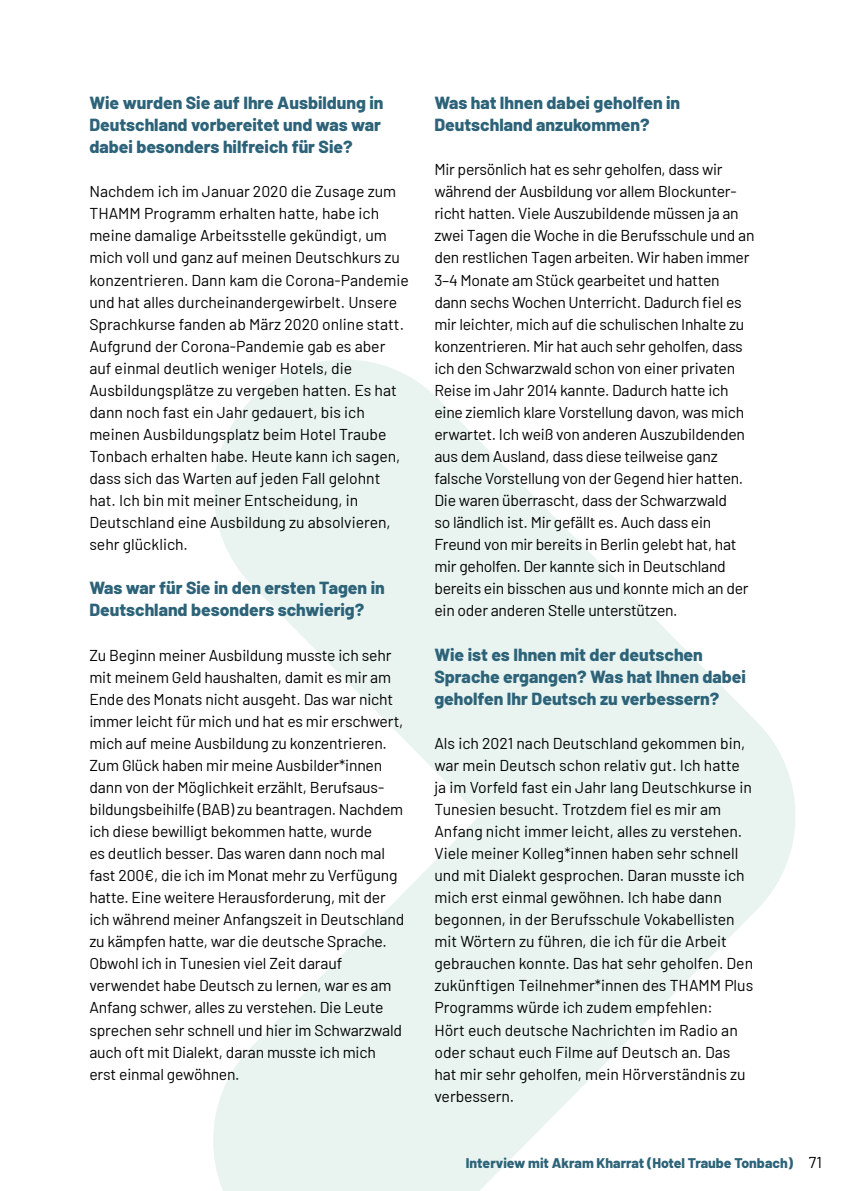
<style>
.page{position:relative;width:844px;height:1191px;background:#fff}
.page>*{position:absolute;margin:0;border:0;box-sizing:border-box;transform-origin:0 0}
.Intro_AN{font:800 17.5px/22.1px "Barlow";color:#2d6379}
.t1{font:15.75px/22.1px "Barlow";letter-spacing:-.01em;color:#000}
.t2{font:800 14px "Barlow";color:#2d6379}
.s1{font-weight:400;font-size:15.75px;color:#000}
</style>
<div class="page">
<svg style="left:213px;top:359px;width:582px;height:832px;fill:#e9f4f1"></svg>
<p class="Intro_AN" style="left:89px;top:90px;width:296px">Wie wurden Sie auf Ihre Ausbildung in<br>Deutschland vorbereitet und was war dabei besonders hilfreich für Sie?</p>
<p class="t1" style="left:89px;top:179px;width:321px">Nachdem ich im Januar 2020 die Zusage zum THAMM Programm erhalten hatte, habe ich meine damalige Arbeitsstelle gekündigt, um mich voll und ganz auf meinen Deutschkurs zu konzentrieren. Dann kam die Corona-Pandemie und hat alles durcheinandergewirbelt. Unsere Sprachkurse fanden ab März 2020 online statt.<br>Aufgrund der Corona-Pandemie gab es aber auf einmal deutlich weniger Hotels, die Ausbildungsplätze zu vergeben hatten. Es hat dann noch fast ein Jahr gedauert, bis ich meinen Ausbildungsplatz beim Hotel Traube Tonbach erhalten habe. Heute kann ich sagen, dass sich das Warten auf jeden Fall gelohnt hat. Ich bin mit meiner Entscheidung, in Deutschland eine Ausbildung zu absolvieren, sehr glücklich.</p>
<p class="Intro_AN" style="left:89px;top:575px;width:297px">Was war für Sie in den ersten Tagen in<br>Deutschland besonders schwierig?</p>
<p class="t1" style="left:89px;top:642px;width:316px">Zu Beginn meiner Ausbildung musste ich sehr mit meinem Geld haushalten, damit es mir am Ende des Monats nicht ausgeht. Das war nicht immer leicht für mich und hat es mir erschwert, mich auf meine Ausbildung zu konzentrieren.<br>Zum Glück haben mir meine Ausbilder*innen dann von der Möglichkeit erzählt, Berufsaus&shy;bildungsbeihilfe (BAB) zu beantragen. Nachdem ich diese bewilligt bekommen hatte, wurde<br>es deutlich besser. Das waren dann noch mal fast 200€, die ich im Monat mehr zu Verfügung hatte. Eine weitere Herausforderung, mit der ich während meiner Anfangszeit in Deutschland zu kämpfen hatte, war die deutsche Sprache.<br>Obwohl ich in Tunesien viel Zeit darauf verwendet habe Deutsch zu lernen, war es am Anfang schwer, alles zu verstehen. Die Leute sprechen sehr schnell und hier im Schwarzwald auch oft mit Dialekt, daran musste ich mich erst einmal gewöhnen.</p>
<p class="Intro_AN" style="left:434px;top:90px;width:247px">Was hat Ihnen dabei geholfen in<br>Deutschland anzukommen?</p>
<p class="t1" style="left:434px;top:157px;width:321px">Mir persönlich hat es sehr geholfen, dass wir während der Ausbildung vor allem Blockunter&shy;richt hatten. Viele Auszubildende müssen ja an zwei Tagen die Woche in die Berufsschule und an den restlichen Tagen arbeiten. Wir haben immer 3–4 Monate am Stück gearbeitet und hatten dann sechs Wochen Unterricht. Dadurch fiel es mir leichter, mich auf die schulischen Inhalte zu konzentrieren. Mir hat auch sehr geholfen, dass ich den Schwarzwald schon von einer privaten Reise im Jahr 2014 kannte. Dadurch hatte ich eine ziemlich klare Vorstellung davon, was mich erwartet. Ich weiß von anderen Auszubildenden aus dem Ausland, dass diese teilweise ganz falsche Vorstellung von der Gegend hier hatten.<br>Die waren überrascht, dass der Schwarzwald<br>so ländlich ist. Mir gefällt es. Auch dass ein Freund von mir bereits in Berlin gelebt hat, hat mir geholfen. Der kannte sich in Deutschland bereits ein bisschen aus und konnte mich an der ein oder anderen Stelle unterstützen.</p>
<p class="Intro_AN" style="left:434px;top:642px;width:313px">Wie ist es Ihnen mit der deutschen<br>Sprache ergangen? Was hat Ihnen dabei geholfen Ihr Deutsch zu verbessern?</p>
<p class="t1" style="left:434px;top:731px;width:320px">Als ich 2021 nach Deutschland gekommen bin, war mein Deutsch schon relativ gut. Ich hatte ja im Vorfeld fast ein Jahr lang Deutschkurse in Tunesien besucht. Trotzdem fiel es mir am Anfang nicht immer leicht, alles zu verstehen.<br>Viele meiner Kolleg*innen haben sehr schnell und mit Dialekt gesprochen. Daran musste ich mich erst einmal gewöhnen. Ich habe dann begonnen, in der Berufsschule Vokabellisten mit Wörtern zu führen, die ich für die Arbeit gebrauchen konnte. Das hat sehr geholfen. Den zukünftigen Teilnehmer*innen des THAMM Plus Programms würde ich zudem empfehlen:<br>Hört euch deutsche Nachrichten im Radio an oder schaut euch Filme auf Deutsch an. Das hat mir sehr geholfen, mein Hörverständnis zu verbessern.</p>
<p class="t2" style="left:466px;top:1152px;width:357px">Interview mit Akram Kharrat (Hotel Traube Tonbach) <span class="s1">71</span></p>
</div>
